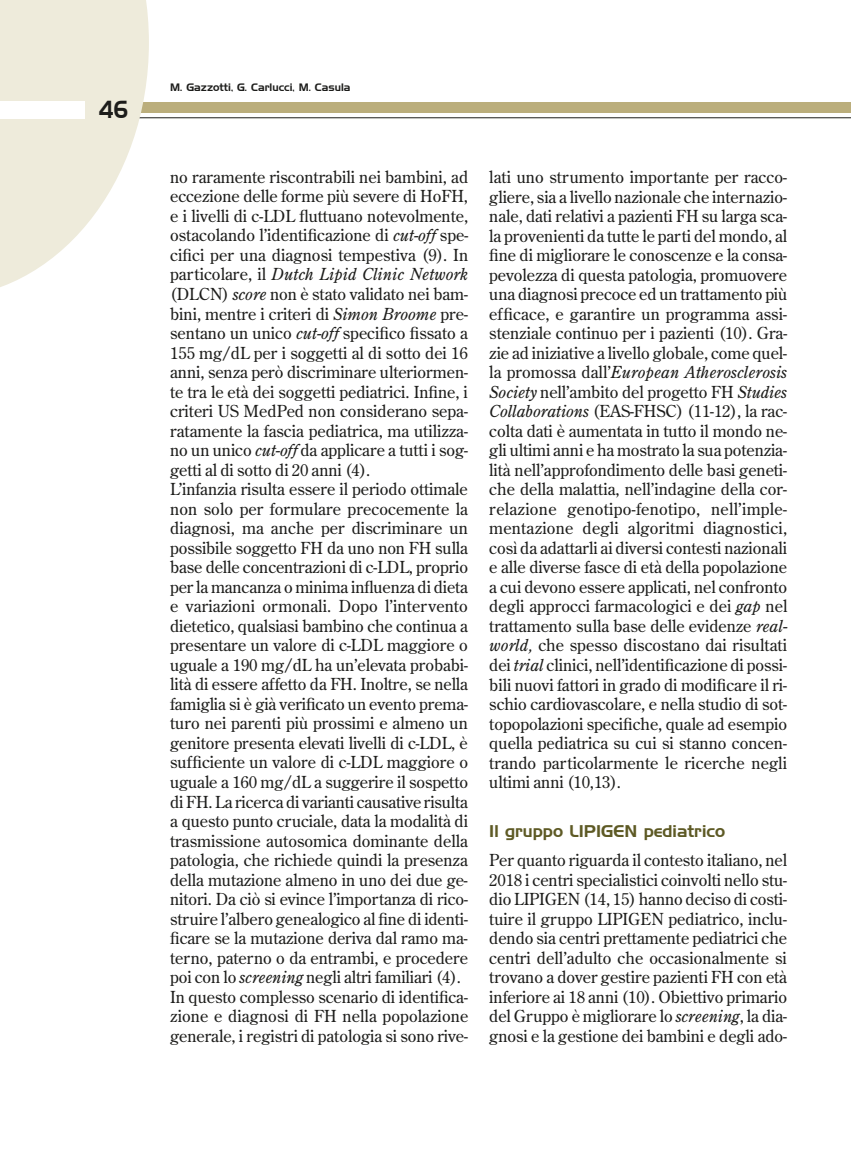
<style>
.page{position:relative;width:851px;height:1149px;background:#fff}
.page>*{position:absolute;margin:0;border:0;box-sizing:border-box;transform-origin:0 0}
.t1{font:24px "Handel Gothic BT";color:#1d1d1b;scale:.8 1}
.t2{font:16.5px/19.5px "Century Old Style Std";color:#1d1d1b;text-align:justify}
.t3{font:16.5px "Handel Gothic BT";color:#5e5a25}
.t4{font:10.5px "Handel Gothic BT";color:#1d1d1b}
.s1{font-style:italic}
</style>
<div class="page">
<hr style="left:0;top:117px;width:850px;height:1px;background:#1d1d1b">
<div style="left:0;top:102px;width:850px;height:11px;background:#bbae7c"></div>
<svg style="left:0;top:0;width:149px;height:287px;fill:#eeebdb"></svg>
<div style="left:0;top:101px;width:85px;height:17px;background:#fff"></div>
<h1 class="t1" style="left:99px;top:95px;width:38px">46</h1>
<p class="t4" style="left:170px;top:81px;width:182px">M. Gazzotti, G. Carlucci, M. Casula</p>
<p class="t2" style="left:170px;top:167px;width:299px;text-align:left">no raramente riscontrabili nei bambini, ad eccezione delle forme più severe di HoFH, e i livelli di c-LDL fluttuano notevolmente, ostacolando l’identificazione di <span class="s1">cut-off</span> spe&shy;cifici per una diagnosi tempestiva (9). In particolare, il <span class="s1">Dutch Lipid Clinic Network </span>(DLCN) <span class="s1">score</span> non è stato validato nei bam&shy;bini, mentre i criteri di <span class="s1">Simon Broome</span> pre&shy;sentano un unico <span class="s1">cut-off</span> specifico fissato a 155 mg/dL per i soggetti al di sotto dei 16 anni, senza però discriminare ulteriormen&shy;te tra le età dei soggetti pediatrici. Infine, i criteri US MedPed non considerano sepa&shy;ratamente la fascia pediatrica, ma utilizza&shy;no un unico <span class="s1">cut-off</span> da applicare a tutti i sog&shy;getti al di sotto di 20 anni (4).<br>L’infanzia risulta essere il periodo ottimale non solo per formulare precocemente la diagnosi, ma anche per discriminare un possibile soggetto FH da uno non FH sulla base delle concentrazioni di c-LDL, proprio per la mancanza o minima influenza di dieta e variazioni ormonali. Dopo l’intervento dietetico, qualsiasi bambino che continua a presentare un valore di c-LDL maggiore o uguale a 190 mg/dL ha un’elevata probabi&shy;lità di essere affetto da FH. Inoltre, se nella famiglia si è già verificato un evento prema&shy;turo nei parenti più prossimi e almeno un genitore presenta elevati livelli di c-LDL, è sufficiente un valore di c-LDL maggiore o uguale a 160 mg/dL a suggerire il sospetto di FH. La ricerca di varianti causative risulta a questo punto cruciale, data la modalità di trasmissione autosomica dominante della patologia, che richiede quindi la presenza della mutazione almeno in uno dei due ge&shy;nitori. Da ciò si evince l’importanza di rico&shy;struire l’albero genealogico al fine di identi&shy;ficare se la mutazione deriva dal ramo ma&shy;terno, paterno o da entrambi, e procedere poi con lo <span class="s1">screening</span> negli altri familiari (4).<br>In questo complesso scenario di identifica&shy;zione e diagnosi di FH nella popolazione generale, i registri di patologia si sono rive-</p>
<p class="t2" style="left:489px;top:167px;width:299px">lati uno strumento importante per racco&shy;gliere, sia a livello nazionale che internazio&shy;nale, dati relativi a pazienti FH su larga sca&shy;la provenienti da tutte le parti del mondo, al fine di migliorare le conoscenze e la consa&shy;pevolezza di questa patologia, promuovere una diagnosi precoce ed un trattamento più efficace, e garantire un programma assi&shy;stenziale continuo per i pazienti (10). Gra&shy;zie ad iniziative a livello globale, come quel&shy;la promossa dall’<span class="s1">European Atherosclerosis Society</span> nell’ambito del progetto FH <span class="s1">Studies Collaborations</span> (EAS-FHSC) (11-12), la rac&shy;colta dati è aumentata in tutto il mondo ne&shy;gli ultimi anni e ha mostrato la sua potenzia&shy;lità nell’approfondimento delle basi geneti&shy;che della malattia, nell’indagine della cor&shy;relazione genotipo-fenotipo, nell’imple&shy;mentazione degli algoritmi diagnostici, così da adattarli ai diversi contesti nazionali e alle diverse fasce di età della popolazione a cui devono essere applicati, nel confronto degli approcci farmacologici e dei <span class="s1">gap</span> nel trattamento sulla base delle evidenze <span class="s1">real&shy;world,</span> che spesso discostano dai risultati dei <span class="s1">trial</span> clinici, nell’identificazione di possi&shy;bili nuovi fattori in grado di modificare il ri&shy;schio cardiovascolare, e nella studio di sot&shy;topopolazioni specifiche, quale ad esempio quella pediatrica su cui si stanno concen&shy;trando particolarmente le ricerche negli ultimi anni (10,13).</p>
<p class="t3" style="left:489px;top:820px;width:237px">Il gruppo LIPIGEN pediatrico</p>
<p class="t2" style="left:489px;top:849px;width:299px">Per quanto riguarda il contesto italiano, nel 2018 i centri specialistici coinvolti nello stu&shy;dio LIPIGEN (14, 15) hanno deciso di costi&shy;tuire il gruppo LIPIGEN pediatrico, inclu&shy;dendo sia centri prettamente pediatrici che centri dell’adulto che occasionalmente si trovano a dover gestire pazienti FH con età inferiore ai 18 anni (10). Obiettivo primario del Gruppo è migliorare lo <span class="s1">screening</span>, la dia&shy;gnosi e la gestione dei bambini e degli ado-</p>
</div>
